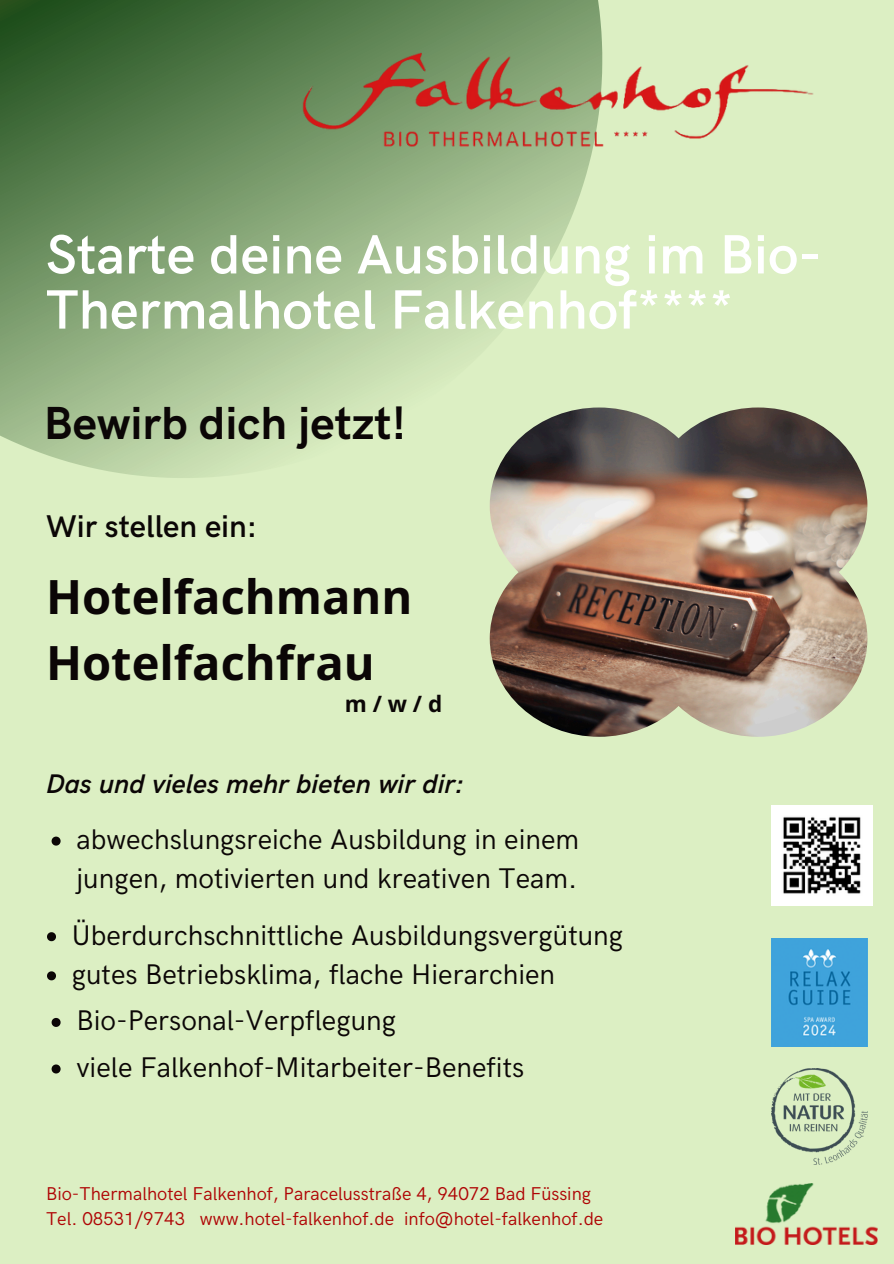
<style>
.page{position:relative;width:894px;height:1264px;background:#fff}
.page>*{position:absolute;margin:0;border:0;box-sizing:border-box;transform-origin:0 0}
.t1{font:600 55.5px/55.2px "HK Grotesk";color:#fff}
.t2{font:700 47.1px/65.2px "Open Sans";color:#0b0606}
.t3{font:700 46.5px "HK Grotesk";color:#0b0606}
.t4{font:600 31.5px "HK Grotesk";color:#0b0606}
.t5{font:28.5px/39.3px "HK Grotesk";color:#0b0606}
.t6{font:italic 600 27px "HK Grotesk";color:#0b0606}
.t7{font:700 22.5px "Open Sans";color:#0b0606}
.t8{font:18.6px "HK Grotesk";color:#af0505}
</style>
<div class="page">
<div style="left:0;top:0;width:893px;height:1263px;background:#dcefc3"></div>
<svg style="left:0;top:0;width:602px;height:478px"></svg>
<img style="left:489px;top:407px;width:378px;height:329px">
<img style="left:771px;top:1068px;width:96px;height:96px">
<img style="left:270px;top:35px;width:544px;height:136px">
<img style="left:735px;top:1183px;width:142px;height:61px">
<img style="left:771px;top:938px;width:96px;height:108px">
<img style="left:771px;top:805px;width:100px;height:100px">
<svg style="left:52px;top:836px;width:9px;height:9px"></svg>
<svg style="left:52px;top:1064px;width:9px;height:9px"></svg>
<svg style="left:52px;top:1017px;width:9px;height:9px"></svg>
<svg style="left:47px;top:932px;width:9px;height:9px"></svg>
<svg style="left:47px;top:971px;width:9px;height:9px"></svg>
<h2 class="t1" style="left:46px;top:229px;width:776px">Starte deine Ausbildung im Bio-<br>Thermalhotel Falkenhof****</h2>
<h6 class="t3" style="left:44px;top:397px;width:363px">Bewirb dich jetzt!</h6>
<h5 class="t4" style="left:46px;top:508px;width:213px">Wir stellen ein:</h5>
<p class="t2" style="left:46px;top:563px;width:368px">Hotelfachmann<br>Hotelfachfrau</p>
<p class="t7" style="left:344px;top:688px;width:99px">m / w / d</p>
<p class="t6" style="left:46px;top:768px;width:419px">Das und vieles mehr bieten wir dir:</p>
<p class="t5" style="left:76px;top:820px;width:504px">abwechslungsreiche Ausbildung in einem jungen, motivierten und kreativen Team.</p>
<p class="t5" style="left:72px;top:916px;width:552px">Überdurchschnittliche Ausbildungsvergütung</p>
<p class="t5" style="left:72px;top:955px;width:484px">gutes Betriebsklima, flache Hierarchien</p>
<p class="t5" style="left:76px;top:1002px;width:321px">Bio-Personal-Verpflegung</p>
<p class="t5" style="left:76px;top:1048px;width:449px">viele Falkenhof-Mitarbeiter-Benefits</p>
<p class="t8" style="left:46px;top:1182px;width:546px">Bio-Thermalhotel Falkenhof, Paracelusstraße 4, 94072 Bad Füssing</p>
<p class="t8" style="left:46px;top:1208px;width:558px">Tel. 08531/9743 www.hotel-falkenhof.de info@hotel-falkenhof.de</p>
</div>
